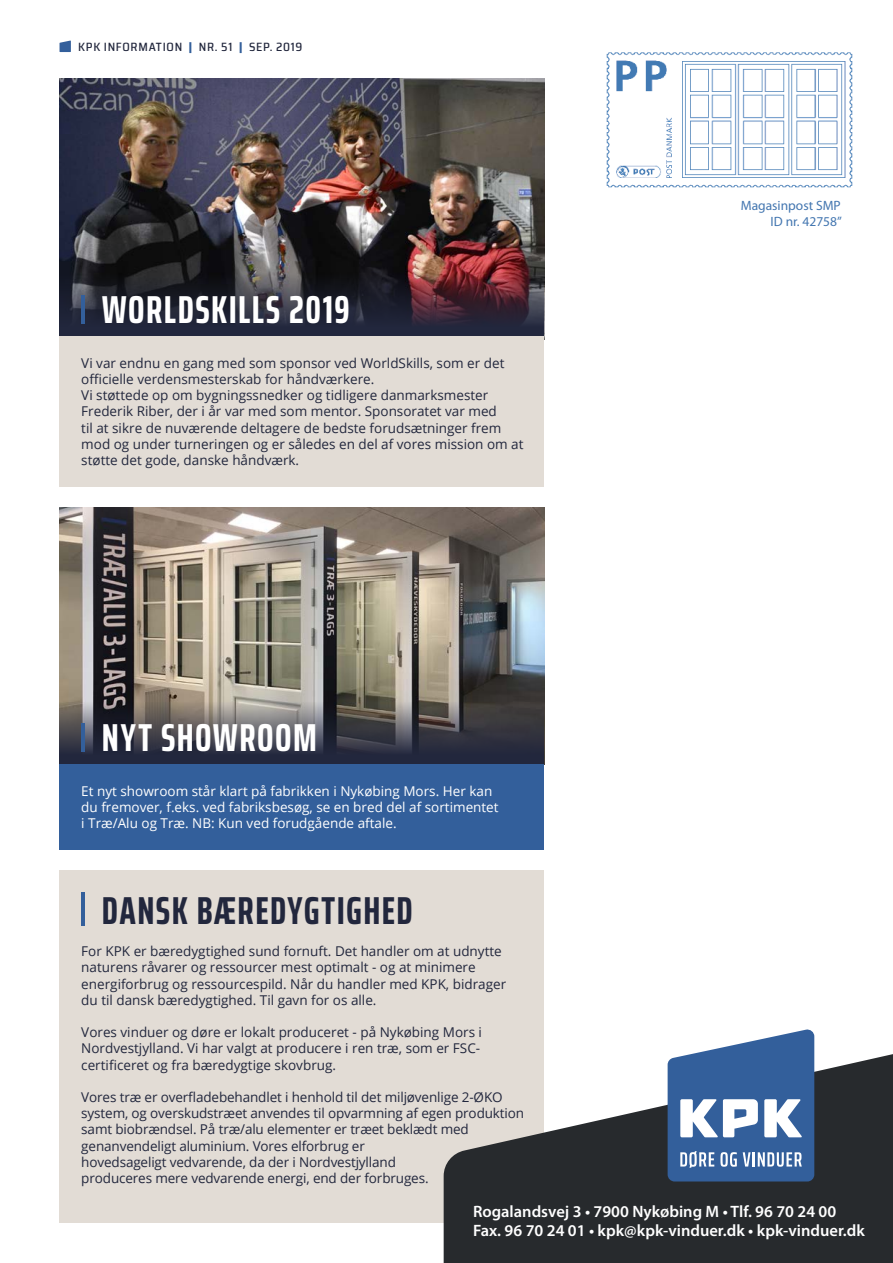
<style>
.page{position:relative;width:893px;height:1263px;background:#fff}
.page>*{position:absolute;margin:0;border:0;box-sizing:border-box;transform-origin:0 0}
.t1{font:700 extra-condensed 39px "Saira";letter-spacing:.035em;color:#fff}
.t2{font:700 extra-condensed 39px "Saira";letter-spacing:.035em;color:#22273d}
.t3{font:600 16.5px/19.5px "Myriad Pro";color:#fff}
.t4{font:13.5px/16.2px "Open Sans";color:#22273d}
.t5{font:13.5px/16.2px "Open Sans";color:#fff}
.t6{font:13.5px/16.2px "Myriad Pro";color:#4376b0;text-align:right}
.t7{font:500 semi-condensed 12px "Saira";letter-spacing:.055em;color:#22273d}
.s1{font-weight:900;color:#335f9b}
</style>
<div class="page">
<div style="left:60px;top:870px;width:484px;height:352px;background:#e2dcd5"></div>
<img style="left:60px;top:79px;width:484px;height:166px">
<img style="left:60px;top:508px;width:484px;height:165px">
<hr style="left:81px;top:892px;width:4px;height:34px;background:#335f9b">
<img style="left:607px;top:52px;width:245px;height:136px">
<svg style="left:60px;top:41px;width:11px;height:11px"></svg>
<img style="left:60px;top:245px;width:484px;height:91px">
<svg style="left:60px;top:673px;width:484px;height:91px;background:#595759"></svg>
<div style="left:60px;top:336px;width:484px;height:151px;background:#e2dcd5"></div>
<div style="left:60px;top:764px;width:484px;height:85px;background:#335f9b"></div>
<hr style="left:81px;top:295px;width:4px;height:28px;background:#335f9b">
<hr style="left:81px;top:723px;width:4px;height:28px;background:#335f9b">
<svg style="left:444px;top:1034px;width:449px;height:229px;fill:#272a2d"></svg>
<svg style="left:668px;top:1029px;width:146px;height:152px"></svg>
<p class="t7" style="left:78px;top:38px;width:226px">KPK INFORMATION <span class="s1">|</span> NR. 51 <span class="s1">|</span> SEP. 2019</p>
<h1 class="t1" style="left:102px;top:279px;width:249px">WORLDSKILLS 2019</h1>
<p class="t4" style="left:81px;top:354px;width:444px">Vi var endnu en gang med som sponsor ved WorldSkills, som er det officielle verdensmesterskab for håndværkere.<br>Vi støttede op om bygningssnedker og tidligere danmarksmester Frederik Riber, der i år var med som mentor. Sponsoratet var med<br>til at sikre de nuværende deltagere de bedste forudsætninger frem mod og under turneringen og er således en del af vores mission om at støtte det gode, danske håndværk.</p>
<h1 class="t1" style="left:102px;top:708px;width:217px">NYT SHOWROOM</h1>
<p class="t5" style="left:81px;top:782px;width:419px">Et nyt showroom står klart på fabrikken i Nykøbing Mors. Her kan du fremover, f.eks. ved fabriksbesøg, se en bred del af sortimentet i Træ/Alu og Træ. NB: Kun ved forudgående aftale.</p>
<h1 class="t2" style="left:102px;top:880px;width:312px">DANSK BÆREDYGTIGHED</h1>
<p class="t4" style="left:81px;top:943px;width:426px">For KPK er bæredygtighed sund fornuft. Det handler om at udnytte naturens råvarer og ressourcer mest optimalt - og at minimere energiforbrug og ressourcespild. Når du handler med KPK, bidrager du til dansk bæredygtighed. Til gavn for os alle.</p>
<p class="t4" style="left:81px;top:1024px;width:402px">Vores vinduer og døre er lokalt produceret - på Nykøbing Mors i<br>Nordvestjylland. Vi har valgt at producere i ren træ, som er FSC&shy;certificeret og fra bæredygtige skovbrug.</p>
<p class="t4" style="left:81px;top:1089px;width:444px">Vores træ er overfladebehandlet i henhold til det miljøvenlige 2-ØKO system, og overskudstræet anvendes til opvarmning af egen produktion samt biobrændsel. På træ/alu elementer er træet beklædt med genanvendeligt aluminium. Vores elforbrug er<br>hovedsageligt vedvarende, da der i Nordvestjylland<br>produceres mere vedvarende energi, end der forbruges.</p>
<p class="t6" style="left:741px;top:198px;width:103px">Magasinpost SMP<br>ID nr. 42758”</p>
<p class="t3" style="left:473px;top:1201px;width:393px">Rogalandsvej 3 • 7900 Nykøbing M • Tlf. 96 70 24 00<br>Fax. 96 70 24 01 • kpk@kpk-vinduer.dk • kpk-vinduer.dk</p>
</div>
